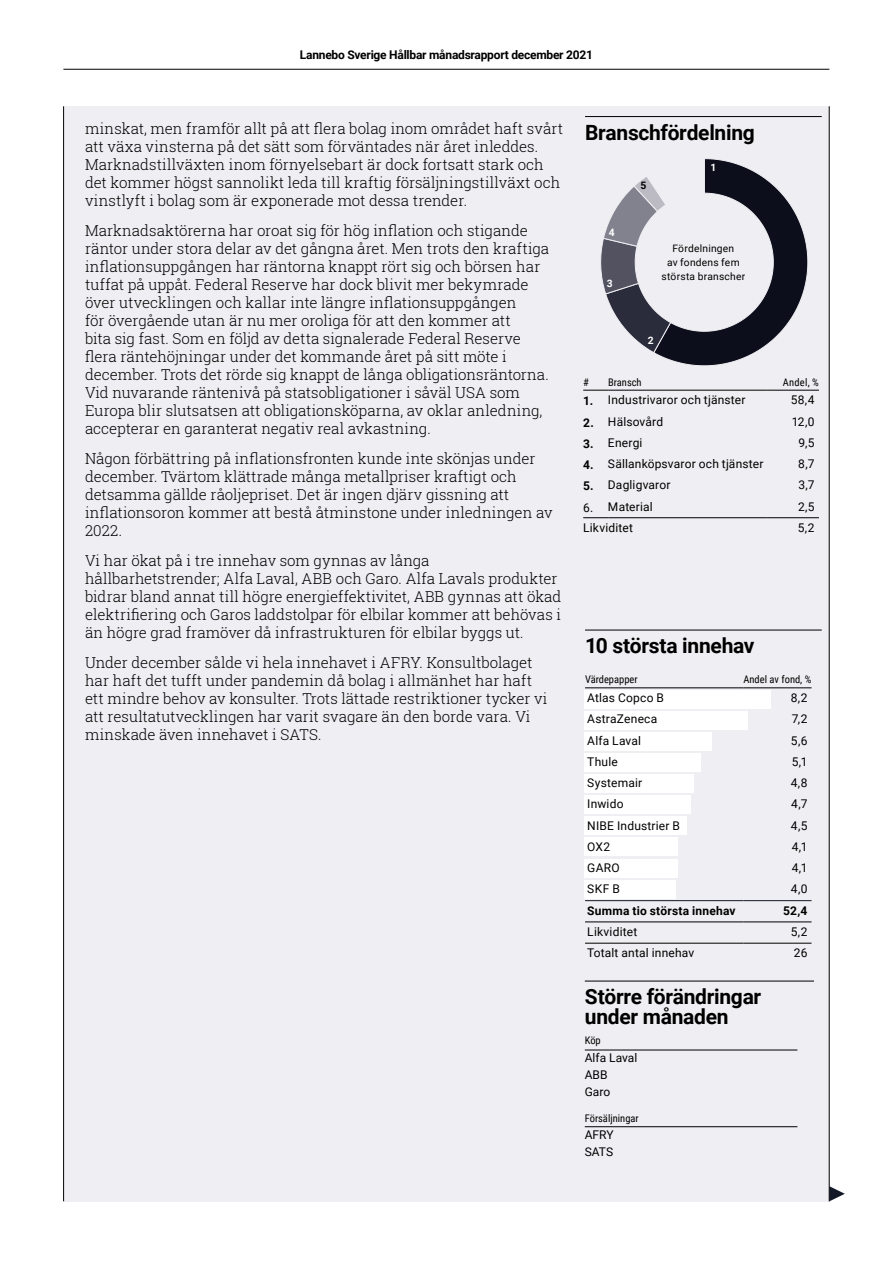
<style>
.page{position:relative;width:893px;height:1263px;background:#fff}
.page>*{position:absolute;margin:0;border:0;box-sizing:border-box;transform-origin:0 0}
.t1{font:700 21px/19.5px "Roboto";letter-spacing:-.015em;color:#000}
.t2{font:300 15px/18px "Roboto Slab";color:#000}
.t3{font:12px/17px "Roboto";letter-spacing:.015em;color:#000}
.t4{font:700 12px/21.3px "Roboto";letter-spacing:-.02em;color:#000;text-align:justify}
.t5{font:700 12px "Roboto";letter-spacing:.02em;color:#000}
.t6{font:12px/17.2px "Roboto";letter-spacing:-.005em;color:#000}
.t7{font:10.5px "Roboto Condensed";color:#000}
.t8{font:10.2px/14.1px "Roboto";letter-spacing:.025em;color:#000;text-align:center}
.t9{font:700 10.2px "Roboto";color:#fff}
.t10{font:700 10.2px "Roboto";color:#000}
</style>
<div class="page">
<div style="left:64px;top:106px;width:765px;height:1095px;background:#efeef2"></div>
<svg style="left:830px;top:1186px;width:15px;height:15px"></svg>
<hr style="left:63px;top:106px;width:1px;height:1095px;background:#000">
<hr style="left:829px;top:106px;width:1px;height:1095px;background:#000">
<div style="left:584px;top:690px;width:187px;height:19px;background:#fff"></div>
<div style="left:584px;top:711px;width:164px;height:19px;background:#fff"></div>
<div style="left:584px;top:732px;width:128px;height:19px;background:#fff"></div>
<div style="left:584px;top:753px;width:116px;height:19px;background:#fff"></div>
<div style="left:584px;top:774px;width:110px;height:19px;background:#fff"></div>
<div style="left:584px;top:795px;width:107px;height:19px;background:#fff"></div>
<div style="left:584px;top:816px;width:103px;height:19px;background:#fff"></div>
<div style="left:584px;top:837px;width:94px;height:19px;background:#fff"></div>
<div style="left:584px;top:858px;width:94px;height:19px;background:#fff"></div>
<div style="left:584px;top:879px;width:91px;height:19px;background:#fff"></div>
<hr style="left:585px;top:116px;width:237px;height:1px;background:#000">
<hr style="left:585px;top:630px;width:237px;height:1px;background:#000">
<hr style="left:585px;top:900px;width:158px;height:1px;background:#131829">
<hr style="left:743px;top:900px;width:68px;height:1px;background:#131829">
<hr style="left:585px;top:688px;width:158px;height:1px;background:#000">
<hr style="left:743px;top:688px;width:68px;height:1px;background:#000">
<hr style="left:585px;top:922px;width:158px;height:1px;background:#000">
<hr style="left:743px;top:922px;width:68px;height:1px;background:#000">
<hr style="left:585px;top:943px;width:158px;height:1px;background:#000">
<hr style="left:743px;top:943px;width:68px;height:1px;background:#000">
<svg style="left:601px;top:158px;width:207px;height:208px"></svg>
<hr style="left:585px;top:981px;width:229px;height:1px;background:#000">
<hr style="left:585px;top:1050px;width:212px;height:1px;background:#000">
<hr style="left:585px;top:1126px;width:212px;height:1px;background:#000">
<hr style="left:608px;top:390px;width:160px;height:1px;background:#000">
<hr style="left:768px;top:390px;width:51px;height:1px;background:#000">
<svg style="left:583px;top:517px;width:25px;height:1px"></svg>
<hr style="left:608px;top:517px;width:160px;height:1px;background:#000">
<hr style="left:768px;top:517px;width:51px;height:1px;background:#000">
<svg style="left:583px;top:390px;width:25px;height:1px"></svg>
<hr style="left:63px;top:69px;width:766px;height:1px;background:#000">
<p class="t4" style="left:300px;top:43px;width:295px">Lannebo Sverige Hållbar månadsrapport december 2021</p>
<p class="t2" style="left:85px;top:119px;width:480px">minskat, men framför allt på att flera bolag inom området haft svårt att växa vinsterna på det sätt som förväntades när året inleddes.<br>Marknadstillväxten inom förnyelsebart är dock fortsatt stark och det kommer högst sannolikt leda till kraftig försäljningstillväxt och vinstlyft i bolag som är exponerade mot dessa trender.</p>
<p class="t2" style="left:85px;top:221px;width:466px">Marknadsaktörerna har oroat sig för hög inflation och stigande räntor under stora delar av det gångna året. Men trots den kraftiga inflationsuppgången har räntorna knappt rört sig och börsen har tuffat på uppåt. Federal Reserve har dock blivit mer bekymrade över utvecklingen och kallar inte längre inflationsuppgången<br>för övergående utan är nu mer oroliga för att den kommer att<br>bita sig fast. Som en följd av detta signalerade Federal Reserve flera räntehöjningar under det kommande året på sitt möte i december. Trots det rörde sig knappt de långa obligationsräntorna.<br>Vid nuvarande räntenivå på statsobligationer i såväl USA som Europa blir slutsatsen att obligationsköparna, av oklar anledning, accepterar en garanterat negativ real avkastning.</p>
<p class="t2" style="left:85px;top:449px;width:469px">Någon förbättring på inflationsfronten kunde inte skönjas under december. Tvärtom klättrade många metallpriser kraftigt och detsamma gällde råoljepriset. Det är ingen djärv gissning att inflationsoron kommer att bestå åtminstone under inledningen av 2022.</p>
<p class="t2" style="left:85px;top:551px;width:478px">Vi har ökat på i tre innehav som gynnas av långa hållbarhetstrender; Alfa Laval, ABB och Garo. Alfa Lavals produkter bidrar bland annat till högre energieffektivitet, ABB gynnas att ökad elektrifiering och Garos laddstolpar för elbilar kommer att behövas i än högre grad framöver då infrastrukturen för elbilar byggs ut.</p>
<p class="t2" style="left:85px;top:653px;width:464px">Under december sålde vi hela innehavet i AFRY. Konsultbolaget har haft det tufft under pandemin då bolag i allmänhet har haft ett mindre behov av konsulter. Trots lättade restriktioner tycker vi att resultatutvecklingen har varit svagare än den borde vara. Vi minskade även innehavet i SATS.</p>
<h1 class="t1" style="left:585px;top:122px;width:171px">Branschfördelning</h1>
<p class="t9" style="left:609px;top:225px;width:7px">4</p>
<p class="t9" style="left:607px;top:276px;width:7px">3</p>
<p class="t10" style="left:640px;top:179px;width:7px">5</p>
<p class="t9" style="left:710px;top:160px;width:7px">1</p>
<p class="t8" style="left:662px;top:241px;width:85px">Fördelningen<br>av fondens fem största branscher</p>
<p class="t9" style="left:648px;top:333px;width:7px">2</p>
<p class="t7" style="left:583px;top:374px;width:7px">#</p>
<p class="t7" style="left:608px;top:374px;width:35px">Bransch</p>
<p class="t7" style="left:783px;top:374px;width:38px">Andel, %</p>
<p class="t4" style="left:583px;top:390px;width:12px">1.<br>2.<br>3.<br>4.<br>5.</p>
<p class="t3" style="left:583px;top:498px;width:12px">6.</p>
<p class="t3" style="left:608px;top:391px;width:139px">Industrivaror och tjänster</p>
<p class="t3" style="left:791px;top:391px;width:25px">58,4</p>
<p class="t3" style="left:608px;top:412px;width:57px">Hälsovård</p>
<p class="t3" style="left:792px;top:412px;width:24px">12,0</p>
<p class="t3" style="left:608px;top:434px;width:36px">Energi</p>
<p class="t3" style="left:798px;top:434px;width:18px">9,5</p>
<p class="t3" style="left:608px;top:455px;width:157px">Sällanköpsvaror och tjänster</p>
<p class="t3" style="left:798px;top:455px;width:18px">8,7</p>
<p class="t3" style="left:608px;top:476px;width:64px">Dagligvaror</p>
<p class="t3" style="left:798px;top:476px;width:18px">3,7</p>
<p class="t3" style="left:608px;top:497px;width:46px">Material</p>
<p class="t3" style="left:798px;top:497px;width:18px">2,5</p>
<p class="t3" style="left:583px;top:519px;width:52px">Likviditet</p>
<p class="t3" style="left:798px;top:519px;width:18px">5,2</p>
<h1 class="t1" style="left:585px;top:635px;width:171px">10 största innehav</h1>
<p class="t7" style="left:585px;top:672px;width:54px">Värdepapper</p>
<p class="t7" style="left:743px;top:672px;width:69px">Andel av fond, %</p>
<p class="t3" style="left:587px;top:689px;width:78px">Atlas Copco B</p>
<p class="t3" style="left:791px;top:689px;width:18px">8,2</p>
<p class="t3" style="left:587px;top:710px;width:72px">AstraZeneca</p>
<p class="t3" style="left:792px;top:710px;width:17px">7,2</p>
<p class="t3" style="left:587px;top:731px;width:55px">Alfa Laval</p>
<p class="t3" style="left:791px;top:731px;width:18px">5,6</p>
<p class="t3" style="left:587px;top:753px;width:32px">Thule</p>
<p class="t3" style="left:792px;top:753px;width:17px">5,1</p>
<p class="t3" style="left:587px;top:774px;width:56px">Systemair</p>
<p class="t3" style="left:791px;top:774px;width:18px">4,8</p>
<p class="t3" style="left:587px;top:795px;width:38px">Inwido</p>
<p class="t3" style="left:791px;top:795px;width:18px">4,7</p>
<p class="t3" style="left:587px;top:816px;width:94px">NIBE Industrier B</p>
<p class="t3" style="left:791px;top:816px;width:18px">4,5</p>
<p class="t3" style="left:587px;top:838px;width:24px">OX2</p>
<p class="t3" style="left:792px;top:838px;width:17px">4,1</p>
<p class="t3" style="left:587px;top:859px;width:34px">GARO</p>
<p class="t3" style="left:792px;top:859px;width:17px">4,1</p>
<p class="t3" style="left:587px;top:880px;width:34px">SKF B</p>
<p class="t3" style="left:791px;top:880px;width:18px">4,0</p>
<p class="t5" style="left:587px;top:902px;width:150px">Summa tio största innehav</p>
<p class="t4" style="left:783px;top:899px;width:26px">52,4</p>
<p class="t3" style="left:587px;top:923px;width:52px">Likviditet</p>
<p class="t3" style="left:791px;top:923px;width:18px">5,2</p>
<p class="t3" style="left:587px;top:944px;width:108px">Totalt antal innehav</p>
<p class="t3" style="left:794px;top:944px;width:15px">26</p>
<h1 class="t1" style="left:585px;top:986px;width:178px">Större förändringar under månaden</h1>
<p class="t7" style="left:585px;top:1032px;width:18px">Köp</p>
<p class="t3" style="left:585px;top:1049px;width:54px">Alfa Laval<br>ABB<br>Garo</p>
<p class="t7" style="left:585px;top:1111px;width:55px">Försäljningar</p>
<p class="t6" style="left:585px;top:1125px;width:30px">AFRY<br>SATS</p>
</div>
